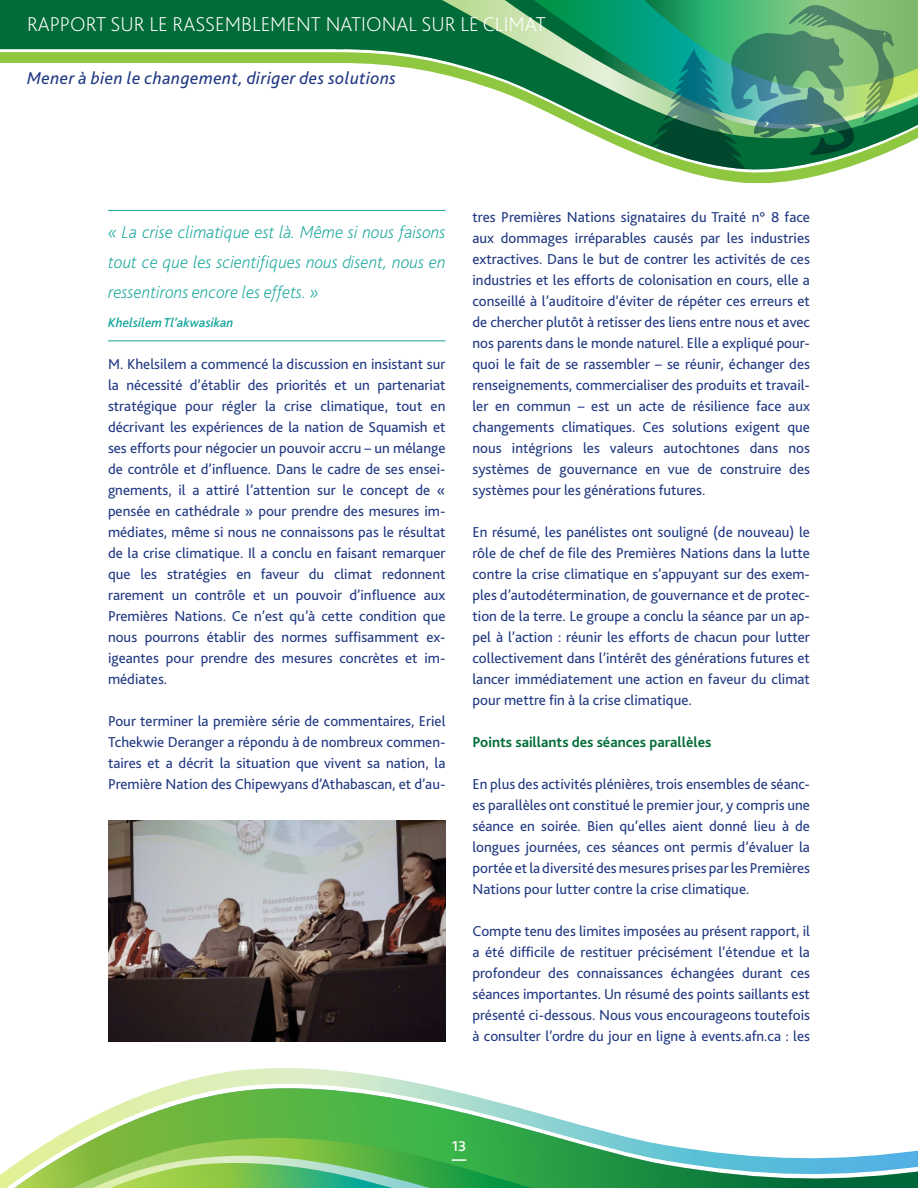
<style>
.page{position:relative;width:918px;height:1188px;background:#fff}
.page>*{position:absolute;margin:0;border:0;box-sizing:border-box;transform-origin:0 0}
.t1{font:200 21px "Bliss 2";color:#fff}
.Keynotes_Italic{font:italic 200 18px/30px "Bliss 2";color:#17a79c;text-align:justify}
.t2{font:italic 18px "Bliss 2";letter-spacing:.025em;color:#213982}
.Body_Text{font:15px/21px "Bliss 2";color:#213982;text-align:justify}
.Body_Text-2{font:700 15px "Bliss 2";color:#016c38}
.t3{font:500 15px "Bliss 2";color:#fff}
.Keynotes_Italic-2{font:italic 500 13.5px "Bliss 2";color:#17a79c}
</style>
<div class="page">
<div style="left:334px;top:0;width:86px;height:52px;background:#016c38"></div>
<svg style="left:420px;top:0;width:67px;height:52px;background:#1f7d47"></svg>
<svg style="left:487px;top:0;width:30px;height:52px;background:#77b17a"></svg>
<svg style="left:517px;top:0;width:115px;height:52px;background:#2d9e6b"></svg>
<div style="left:0;top:0;width:352px;height:49px;background:#016c38"></div>
<svg style="left:0;top:52px;width:842px;height:131px"></svg>
<svg style="left:632px;top:0;width:286px;height:169px;background:#4d9e72"></svg>
<svg style="left:162px;top:1068px;width:277px;height:20px"></svg>
<svg style="left:0;top:1088px;width:918px;height:100px"></svg>
<svg style="left:46px;top:1138px;width:538px;height:50px;background:#6abc59"></svg>
<hr style="left:108px;top:210px;width:338px;height:1px;background:#17a79c">
<hr style="left:108px;top:340px;width:338px;height:1px;background:#17a79c">
<img style="left:108px;top:820px;width:338px;height:222px">
<h1 class="t1" style="left:27px;top:11px;width:520px">RAPPORT SUR LE RASSEMBLEMENT NATIONAL SUR LE CLIMAT</h1>
<p class="t2" style="left:27px;top:67px;width:371px">Mener à bien le changement, diriger des solutions</p>
<p class="Keynotes_Italic" style="left:108px;top:216px;width:339px">« La crise climatique est là. Même si nous faisons tout ce que les scientifiques nous disent, nous en ressentirons encore les effets. »</p>
<p class="Keynotes_Italic-2" style="left:108px;top:314px;width:127px">Khelsilem Tl’akwasikan</p>
<p class="Body_Text" style="left:108px;top:353px;width:339px">M. Khelsilem a commencé la discussion en insistant sur la nécessité d’établir des priorités et un partenariat stratégique pour régler la crise climatique, tout en décrivant les expériences de la nation de Squamish et ses efforts pour négocier un pouvoir accru – un mélange de contrôle et d’influence. Dans le cadre de ses ensei&shy;gnements, il a attiré l’attention sur le concept de « pensée en cathédrale » pour prendre des mesures im&shy;médiates, même si nous ne connaissons pas le résultat de la crise climatique. Il a conclu en faisant remarquer que les stratégies en faveur du climat redonnent rarement un contrôle et un pouvoir d’influence aux Premières Nations. Ce n’est qu’à cette condition que nous pourrons établir des normes suffisamment ex&shy;igeantes pour prendre des mesures concrètes et im&shy;médiates.</p>
<p class="Body_Text" style="left:108px;top:710px;width:339px">Pour terminer la première série de commentaires, Eriel Tchekwie Deranger a répondu à de nombreux commen&shy;taires et a décrit la situation que vivent sa nation, la Première Nation des Chipewyans d’Athabascan, et d’au-</p>
<p class="Body_Text" style="left:472px;top:206px;width:339px">tres Premières Nations signataires du Traité n° 8 face aux dommages irréparables causés par les industries extractives. Dans le but de contrer les activités de ces industries et les efforts de colonisation en cours, elle a conseillé à l’auditoire d’éviter de répéter ces erreurs et de chercher plutôt à retisser des liens entre nous et avec nos parents dans le monde naturel. Elle a expliqué pour&shy;quoi le fait de se rassembler – se réunir, échanger des renseignements, commercialiser des produits et travail&shy;ler en commun – est un acte de résilience face aux changements climatiques. Ces solutions exigent que nous intégrions les valeurs autochtones dans nos systèmes de gouvernance en vue de construire des systèmes pour les générations futures.</p>
<p class="Body_Text" style="left:472px;top:521px;width:339px">En résumé, les panélistes ont souligné (de nouveau) le rôle de chef de file des Premières Nations dans la lutte contre la crise climatique en s’appuyant sur des exem&shy;ples d’autodétermination, de gouvernance et de protec&shy;tion de la terre. Le groupe a conclu la séance par un ap&shy;pel à l’action : réunir les efforts de chacun pour lutter collectivement dans l’intérêt des générations futures et lancer immédiatement une action en faveur du climat pour mettre fin à la crise climatique.</p>
<p class="Body_Text-2" style="left:472px;top:733px;width:241px">Points saillants des séances parallèles</p>
<p class="Body_Text" style="left:472px;top:773px;width:339px">En plus des activités plénières, trois ensembles de séanc&shy;es parallèles ont constitué le premier jour, y compris une séance en soirée. Bien qu’elles aient donné lieu à de longues journées, ces séances ont permis d’évaluer la portée et la diversité des mesures prises par les Premières Nations pour lutter contre la crise climatique.</p>
<p class="Body_Text" style="left:472px;top:920px;width:339px">Compte tenu des limites imposées au présent rapport, il a été difficile de restituer précisément l’étendue et la profondeur des connaissances échangées durant ces séances importantes. Un résumé des points saillants est présenté ci-dessous. Nous vous encourageons toutefois à consulter l’ordre du jour en ligne à events.afn.ca : les</p>
<p class="t3" style="left:452px;top:1136px;width:16px">13</p>
</div>
